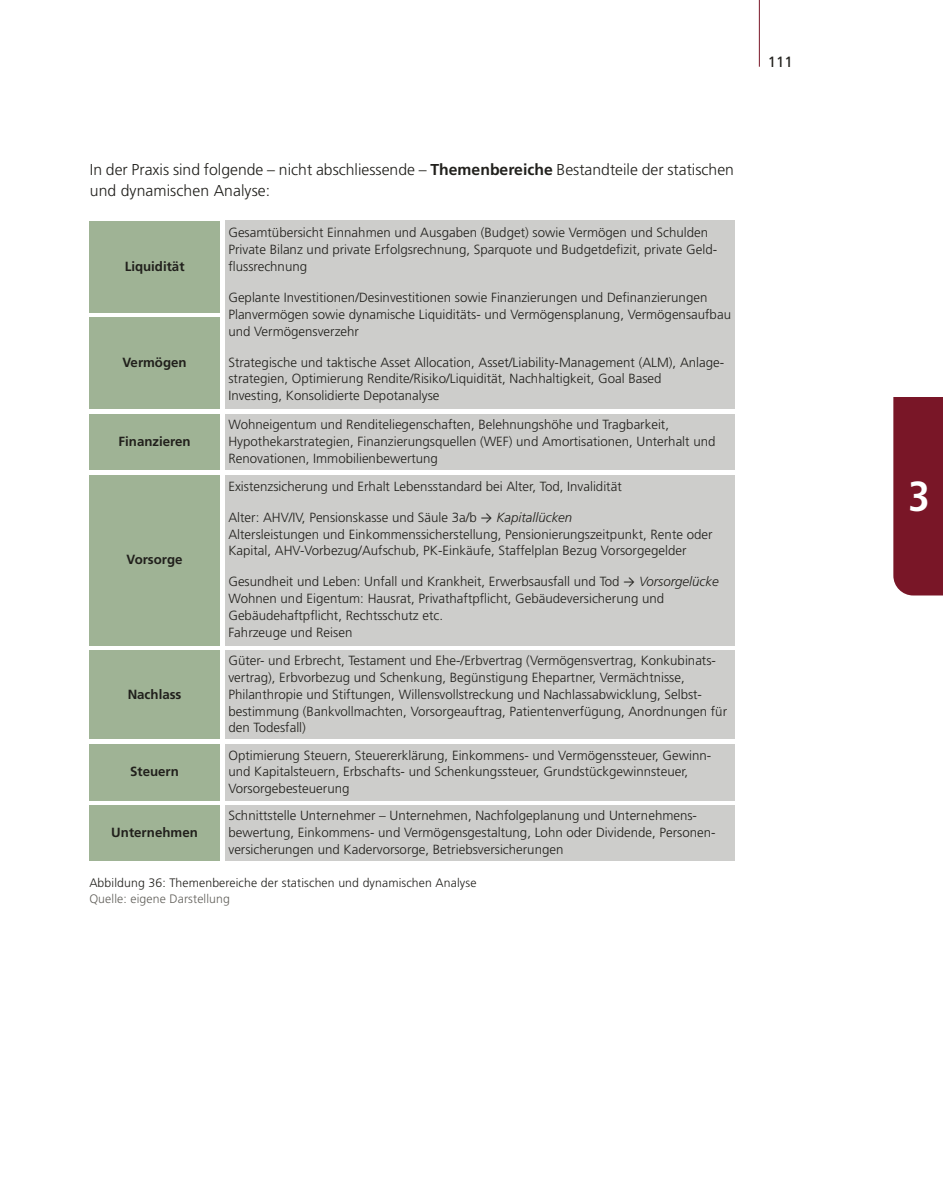
<style>
.page{position:relative;width:943px;height:1191px;background:#fff}
.page>*{position:absolute;margin:0;border:0;box-sizing:border-box;transform-origin:0 0}
.t1{font:700 condensed 42px "Frutiger LT Std";color:#fff}
.t2{font:300 15.75px/21px "Frutiger LT Std";color:#21201c}
.t3{font:14.88px "Frutiger LT Std";color:#21201c}
.t4{font:300 13.3px/16.8px "Frutiger LT Std";color:#21201c}
.t5{font:700 13.3px "Frutiger LT Std";color:#21201c}
.t6{font:300 12.25px "Frutiger LT Std";letter-spacing:.01em;color:#21201c}
.t7{font:300 12.25px "Frutiger LT Std";letter-spacing:.01em;color:#62605b}
.s1{font-weight:700}
.s2{font-family:"Calibri";font-weight:400}
.s3{font-style:italic}
</style>
<div class="page">
<div style="left:893px;top:397px;width:50px;height:198px;background:#791627"></div>
<hr style="left:759px;top:0;width:1px;height:67px;background:#791627">
<div style="left:89px;top:221px;width:131px;height:91px;background:#9fb395"></div>
<div style="left:89px;top:317px;width:131px;height:92px;background:#9fb395"></div>
<div style="left:89px;top:414px;width:131px;height:56px;background:#9fb395"></div>
<div style="left:89px;top:650px;width:131px;height:89px;background:#9fb395"></div>
<div style="left:89px;top:744px;width:131px;height:56px;background:#9fb395"></div>
<div style="left:89px;top:805px;width:131px;height:55px;background:#9fb395"></div>
<div style="left:89px;top:475px;width:131px;height:170px;background:#9fb395"></div>
<div style="left:225px;top:221px;width:509px;height:188px;background:#cdcdcb"></div>
<div style="left:225px;top:414px;width:509px;height:56px;background:#cdcdcb"></div>
<div style="left:225px;top:475px;width:509px;height:170px;background:#cdcdcb"></div>
<div style="left:225px;top:650px;width:509px;height:89px;background:#cdcdcb"></div>
<div style="left:225px;top:744px;width:509px;height:56px;background:#cdcdcb"></div>
<div style="left:225px;top:805px;width:509px;height:55px;background:#cdcdcb"></div>
<p class="t3" style="left:767px;top:53px;width:27px">111</p>
<p class="t2" style="left:90px;top:159px;width:645px">In der Praxis sind folgende – nicht abschliessende – <span class="s1">Themenbereiche</span> Bestandteile der statischen und dynamischen Analyse:</p>
<p class="t4" style="left:228px;top:224px;width:490px">Gesamtübersicht Einnahmen und Ausgaben (Budget) sowie Vermögen und Schulden<br>Private Bilanz und private Erfolgsrechnung, Sparquote und Budgetdefizit, private Geld&shy;flussrechnung</p>
<p class="t4" style="left:228px;top:289px;width:504px">Geplante Investitionen/Desinvestitionen sowie Finanzierungen und Definanzierungen<br>Planvermögen sowie dynamische Liquiditäts- und Vermögensplanung, Vermögensaufbau und Vermögensverzehr</p>
<p class="t4" style="left:228px;top:354px;width:497px">Strategische und taktische Asset Allocation, Asset/Liability-Management (ALM), Anlage&shy;strategien, Optimierung Rendite/Risiko/Liquidität, Nachhaltigkeit, Goal Based<br>Investing, Konsolidierte Depotanalyse</p>
<p class="t4" style="left:228px;top:416px;width:488px">Wohneigentum und Renditeliegenschaften, Belehnungshöhe und Tragbarkeit,<br>Hypothekarstrategien, Finanzierungsquellen (WEF) und Amortisationen, Unterhalt und<br>Renovationen, Immobilienbewertung</p>
<p class="t4" style="left:228px;top:478px;width:395px">Existenzsicherung und Erhalt Lebensstandard bei Alter, Tod, Invalidität</p>
<p class="t4" style="left:228px;top:509px;width:485px">Alter: AHV/IV, Pensionskasse und Säule 3a/b <span class="s2">→</span> <span class="s3">Kapitallücken<br></span>Altersleistungen und Einkommenssicherstellung, Pensionierungszeitpunkt, Rente oder<br>Kapital, AHV-Vorbezug/Aufschub, PK-Einkäufe, Staffelplan Bezug Vorsorgegelder</p>
<p class="t4" style="left:228px;top:573px;width:492px">Gesundheit und Leben: Unfall und Krankheit, Erwerbsausfall und Tod <span class="s2">→</span> <span class="s3">Vorsorgelücke </span>Wohnen und Eigentum: Hausrat, Privathaftpflicht, Gebäudeversicherung und Gebäudehaftpflicht, Rechtsschutz etc.<br>Fahrzeuge und Reisen</p>
<p class="t4" style="left:228px;top:652px;width:500px">Güter- und Erbrecht, Testament und Ehe-/Erbvertrag (Vermögensvertrag, Konkubinats&shy;vertrag), Erbvorbezug und Schenkung, Begünstigung Ehepartner, Vermächtnisse, Philanthropie und Stiftungen, Willensvollstreckung und Nachlassabwicklung, Selbst&shy;bestimmung (Bankvollmachten, Vorsorgeauftrag, Patientenverfügung, Anordnungen für den Todesfall)</p>
<p class="t4" style="left:228px;top:747px;width:484px">Optimierung Steuern, Steuererklärung, Einkommens- und Vermögenssteuer, Gewinn&shy;und Kapitalsteuern, Erbschafts- und Schenkungssteuer, Grundstückgewinnsteuer,<br>Vorsorgebesteuerung</p>
<p class="t4" style="left:228px;top:807px;width:488px">Schnittstelle Unternehmer – Unternehmen, Nachfolgeplanung und Unternehmens&shy;bewertung, Einkommens- und Vermögensgestaltung, Lohn oder Dividende, Personen&shy;versicherungen und Kadervorsorge, Betriebsversicherungen</p>
<p class="t6" style="left:89px;top:875px;width:389px">Abbildung 36: Themenbereiche der statischen und dynamischen Analyse</p>
<p class="t7" style="left:89px;top:891px;width:142px">Quelle: eigene Darstellung</p>
<p class="t5" style="left:125px;top:258px;width:61px">Liquidität</p>
<p class="t5" style="left:122px;top:355px;width:66px">Vermögen</p>
<p class="t5" style="left:119px;top:433px;width:74px">Finanzieren</p>
<p class="t5" style="left:127px;top:551px;width:58px">Vorsorge</p>
<p class="t5" style="left:128px;top:686px;width:55px">Nachlass</p>
<p class="t5" style="left:130px;top:764px;width:50px">Steuern</p>
<p class="t5" style="left:111px;top:824px;width:88px">Unternehmen</p>
<h1 class="t1" style="left:908px;top:471px;width:23px">3</h1>
</div>
